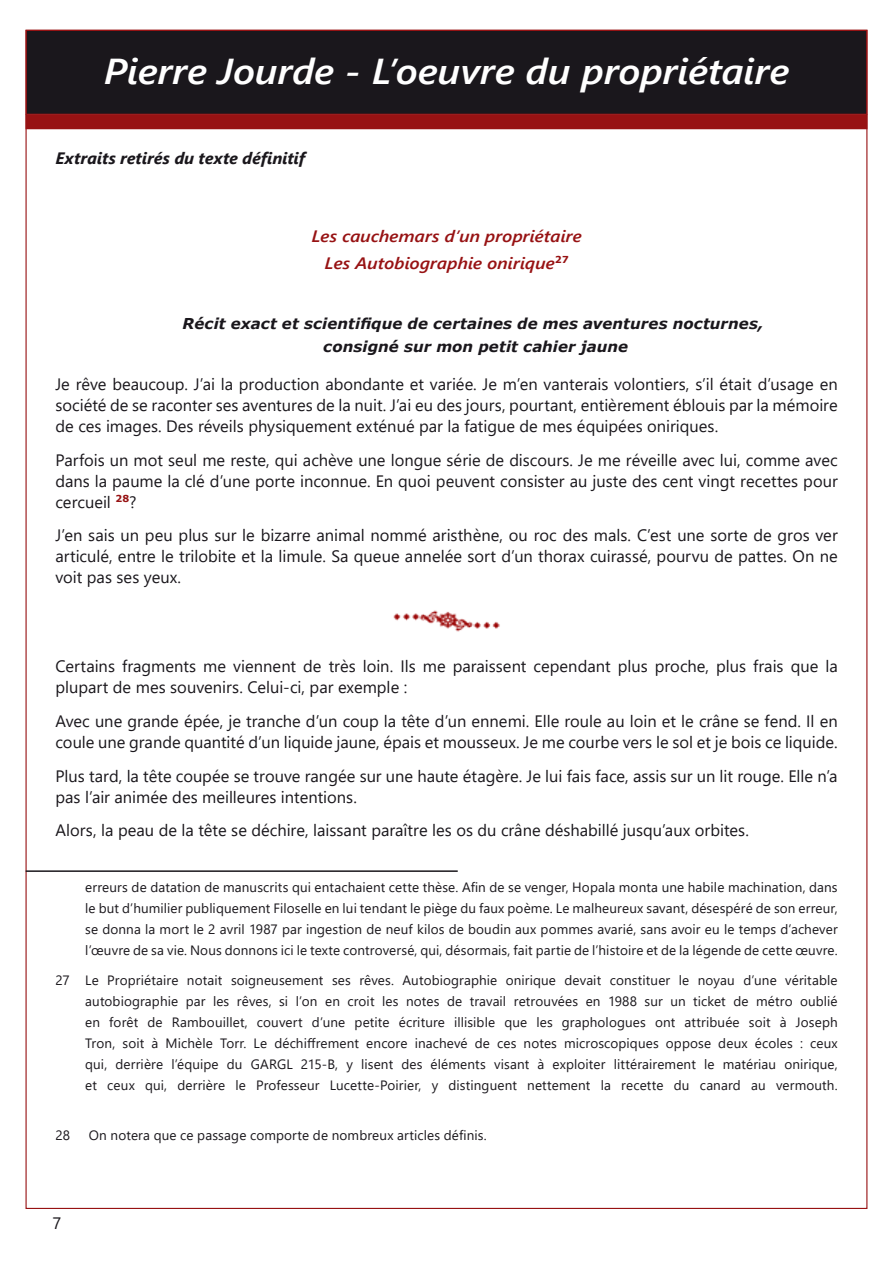
<style>
.page{position:relative;width:893px;height:1263px;background:#fff}
.page>*{position:absolute;margin:0;border:0;box-sizing:border-box;transform-origin:0 0}
.t1{font:italic 600 36px "Segoe UI";letter-spacing:-.005em;color:#fff;scale:1.1 1}
.t2{font:16.5px/21px "Segoe UI";color:#1a171c;text-align:justify}
.sous_titre_page_niv2{font:italic 600 16.5px/27px "Segoe UI";color:#971213;text-align:center;scale:1.1 1}
.sous_chapitre{font:italic 700 16.5px "Segoe UI";letter-spacing:.005em;color:#1a171c}
.Texte_brut{font:italic 700 15px "Verdana";color:#1a171c}
.note_bas_page{font:13.5px/21px "Segoe UI";letter-spacing:.01em;color:#1a171c;text-align:justify}
</style>
<div class="page">
<div style="left:26px;top:30px;width:841px;height:84px;background:#1a171c"></div>
<div style="left:26px;top:114px;width:841px;height:15px;background:#971213"></div>
<img style="left:393px;top:610px;width:107px;height:22px">
<hr style="left:26px;top:870px;width:432px;height:2px;background:#1a171c">
<h1 class="t1" style="left:104px;top:42px;width:625px">Pierre Jourde - L’oeuvre du propriétaire</h1>
<p class="sous_chapitre" style="left:55px;top:144px;width:251px">Extraits retirés du texte définitif</p>
<p class="sous_titre_page_niv2" style="left:311px;top:221px;width:248px">Les cauchemars d’un propriétaire<br>Les Autobiographie onirique<sup>27</sup></p>
<p class="Texte_brut" style="left:183px;top:313px;width:583px">Récit exact et scientifique de certaines de mes aventures nocturnes,</p>
<p class="Texte_brut" style="left:323px;top:336px;width:306px">consigné sur mon petit cahier jaune</p>
<p class="t2" style="left:55px;top:373px;width:784px">Je rêve beaucoup. J’ai la production abondante et variée. Je m’en vanterais volontiers, s’il était d’usage en société de se raconter ses aventures de la nuit. J’ai eu des jours, pourtant, entièrement éblouis par la mémoire de ces images. Des réveils physiquement exténué par la fatigue de mes équipées oniriques.</p>
<p class="t2" style="left:55px;top:449px;width:784px">Parfois un mot seul me reste, qui achève une longue série de discours. Je me réveille avec lui, comme avec dans la paume la clé d’une porte inconnue. En quoi peuvent consister au juste des cent vingt recettes pour cercueil <sup>28</sup>?</p>
<p class="t2" style="left:55px;top:525px;width:784px">J’en sais un peu plus sur le bizarre animal nommé aristhène, ou roc des mals. C’est une sorte de gros ver articulé, entre le trilobite et la limule. Sa queue annelée sort d’un thorax cuirassé, pourvu de pattes. On ne voit pas ses yeux.</p>
<p class="t2" style="left:55px;top:655px;width:784px">Certains fragments me viennent de très loin. Ils me paraissent cependant plus proche, plus frais que la plupart de mes souvenirs. Celui-ci, par exemple :</p>
<p class="t2" style="left:55px;top:710px;width:784px">Avec une grande épée, je tranche d’un coup la tête d’un ennemi. Elle roule au loin et le crâne se fend. Il en coule une grande quantité d’un liquide jaune, épais et mousseux. Je me courbe vers le sol et je bois ce liquide.</p>
<p class="t2" style="left:55px;top:765px;width:784px">Plus tard, la tête coupée se trouve rangée sur une haute étagère. Je lui fais face, assis sur un lit rouge. Elle n’a pas l’air animée des meilleures intentions.</p>
<p class="t2" style="left:55px;top:820px;width:695px">Alors, la peau de la tête se déchire, laissant paraître les os du crâne déshabillé jusqu’aux orbites.</p>
<p class="note_bas_page" style="left:85px;top:876px;width:754px">erreurs de datation de manuscrits qui entachaient cette thèse. Afin de se venger, Hopala monta une habile machination, dans le but d’humilier publiquement Filoselle en lui tendant le piège du faux poème. Le malheureux savant, désespéré de son erreur, se donna la mort le 2 avril 1987 par ingestion de neuf kilos de boudin aux pommes avarié, sans avoir eu le temps d’achever l’œuvre de sa vie. Nous donnons ici le texte controversé, qui, désormais, fait partie de l’histoire et de la légende de cette œuvre.</p>
<p class="note_bas_page" style="left:85px;top:969px;width:754px;text-indent:-30px">27 Le Propriétaire notait soigneusement ses rêves. Autobiographie onirique devait constituer le noyau d’une véritable autobiographie par les rêves, si l’on en croit les notes de travail retrouvées en 1988 sur un ticket de métro oublié en forêt de Rambouillet, couvert d’une petite écriture illisible que les graphologues ont attribuée soit à Joseph Tron, soit à Michèle Torr. Le déchiffrement encore inachevé de ces notes microscopiques oppose deux écoles : ceux qui, derrière l’équipe du GARGL 215-B, y lisent des éléments visant à exploiter littérairement le matériau onirique, et ceux qui, derrière le Professeur Lucette-Poirier, y distinguent nettement la recette du canard au vermouth.</p>
<p class="note_bas_page" style="left:55px;top:1124px;width:16px">28</p>
<p class="note_bas_page" style="left:89px;top:1124px;width:399px">On notera que ce passage comporte de nombreux articles définis.</p>
<p class="t2" style="left:52px;top:1212px;width:10px">7</p>
</div>
